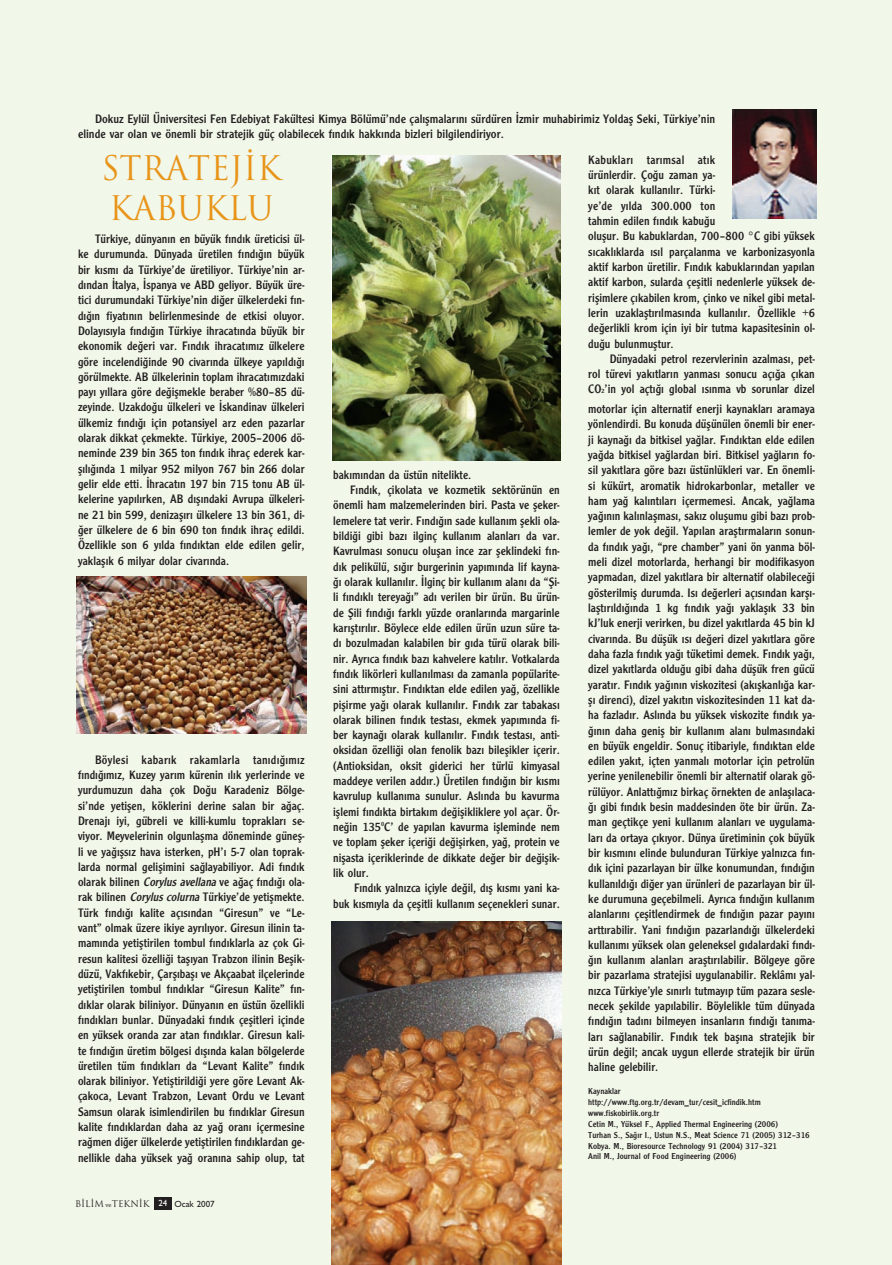
<style>
.page{position:relative;width:892px;height:1265px;background:#fff}
.page>*{position:absolute;margin:0;border:0;box-sizing:border-box;transform-origin:0 0}
.t1{font:33px/39.6px "Trajan";color:#e89418}
.t2{font:12.75px/15.3px "Clearface Gothic";color:#231f20;text-align:justify}
.t3{font:12.75px "Clearface Gothic";letter-spacing:.02em;color:#231f20}
.t4{font:9px/10.8px "Clearface Gothic";color:#231f20}
.t5{font:9px "Trajan Plain";color:#231f20}
.s1{font-style:italic}
.s2{font-family:"Bookman Old Style";font-size:6px}
.s3{font-family:"Gill Sans";font-weight:500;color:#fff}
.s4{font-family:"Gill Sans";font-weight:500}
.s5{font-size:6.3px}
</style>
<div class="page">
<img style="left:0;top:0;width:892px;height:1264px">
<p class="t2" style="left:78px;top:112px;width:639px;text-indent:17px">Dokuz Eylül Üniversitesi Fen Edebiyat Fakültesi Kimya Bölümü’nde çal›flmalar›n› sürdüren ‹zmir muhabirimiz Yoldafl Seki, Türkiye’nin elinde var olan ve önemli bir stratejik güç olabilecek f›nd›k hakk›nda bizleri bilgilendiriyor.</p>
<p class="t1" style="left:101px;top:149px;width:181px">STRATEJIK<br>KABUKLU</p>
<p class="t2" style="left:78px;top:232px;width:228px;text-indent:17px">Türkiye, dünyan›n en büyük f›nd›k üreticisi ül&shy;ke durumunda. Dünyada üretilen f›nd›¤›n büyük bir k›sm› da Türkiye’de üretiliyor. Türkiye’nin ar&shy;d›ndan ‹talya, ‹spanya ve ABD geliyor. Büyük üre&shy;tici durumundaki Türkiye’nin di¤er ülkelerdeki f›n&shy;d›¤›n fiyat›n›n belirlenmesinde de etkisi oluyor.<br>Dolay›s›yla f›nd›¤›n Türkiye ihracat›nda büyük bir ekonomik de¤eri var. F›nd›k ihracat›m›z ülkelere göre incelendi¤inde 90 civar›nda ülkeye yap›ld›¤› görülmekte. AB ülkelerinin toplam ihracat›m›zdaki pay› y›llara göre de¤iflmekle beraber %80–85 dü&shy;zeyinde. Uzakdo¤u ülkeleri ve ‹skandinav ülkeleri ülkemiz f›nd›¤› için potansiyel arz eden pazarlar olarak dikkat çekmekte. Türkiye, 2005–2006 dö&shy;neminde 239 bin 365 ton f›nd›k ihraç ederek kar&shy;fl›l›¤›nda 1 milyar 952 milyon 767 bin 266 dolar gelir elde etti. ‹hracat›n 197 bin 715 tonu AB ül&shy;kelerine yap›l›rken, AB d›fl›ndaki Avrupa ülkeleri&shy;ne 21 bin 599, denizafl›r› ülkelere 13 bin 361, di-¤er ülkelere de 6 bin 690 ton f›nd›k ihraç edildi.<br>Özellikle son 6 y›lda f›nd›ktan elde edilen gelir, yaklafl›k 6 milyar dolar civar›nda.</p>
<p class="t2" style="left:78px;top:752px;width:228px;text-indent:17px">Böylesi kabar›k rakamlarla tan›d›¤›m›z f›nd›¤›m›z, Kuzey yar›m kürenin ›l›k yerlerinde ve yurdumuzun daha çok Do¤u Karadeniz Bölge&shy;si’nde yetiflen, köklerini derine salan bir a¤aç.<br>Drenaj› iyi, gübreli ve killi-kumlu topraklar› se&shy;viyor. Meyvelerinin olgunlaflma döneminde günefl&shy;li ve ya¤›fls›z hava isterken, pH’› 5-7 olan toprak&shy;larda normal geliflimini sa¤layabiliyor. Adi f›nd›k olarak bilinen <span class="s1">Corylus avellana</span>ve a¤aç f›nd›¤› ola&shy;rak bilinen <span class="s1">Corylus colurna</span>Türkiye’de yetiflmekte.<br>Türk f›nd›¤› kalite aç›s›ndan “Giresun” ve “Le&shy;vant” olmak üzere ikiye ayr›l›yor. Giresun ilinin ta&shy;mam›nda yetifltirilen tombul f›nd›klarla az çok Gi&shy;resun kalitesi özelli¤i tafl›yan Trabzon ilinin Beflik&shy;düzü, Vakf›kebir, Çarfl›bafl› ve Akçaabat ilçelerinde yetifltirilen tombul f›nd›klar “Giresun Kalite” f›n&shy;d›klar olarak biliniyor. Dünyan›n en üstün özellikli f›nd›klar› bunlar. Dünyadaki f›nd›k çeflitleri içinde en yüksek oranda zar atan f›nd›klar. Giresun kali&shy;te f›nd›¤›n üretim bölgesi d›fl›nda kalan bölgelerde üretilen tüm f›nd›klar› da “Levant Kalite” f›nd›k olarak biliniyor. Yetifltirildi¤i yere göre Levant Ak&shy;çakoca, Levant Trabzon, Levant Ordu ve Levant Samsun olarak isimlendirilen bu f›nd›klar Giresun kalite f›nd›klardan daha az ya¤ oran› içermesine ra¤men di¤er ülkelerde yetifltirilen f›nd›klardan ge&shy;nellikle daha yüksek ya¤ oran›na sahip olup, tat</p>
<p class="t5" style="left:75px;top:1198px;width:141px">B‹L‹M <span class="s2">ve</span>TEKN‹K <span class="s3">24</span> <span class="s4">Ocak 2007</span></p>
<p class="t2" style="left:333px;top:467px;width:140px">bak›m›ndan da üstün nitelikte.</p>
<p class="t2" style="left:350px;top:483px;width:211px">F›nd›k, çikolata ve kozmetik sektörünün en</p>
<p class="t2" style="left:333px;top:498px;width:228px">önemli ham malzemelerinden biri. Pasta ve fleker-</p>
<p class="t2" style="left:333px;top:513px;width:228px">lemelere tat verir. F›nd›¤›n sade kullan›m flekli ola-</p>
<p class="t2" style="left:333px;top:529px;width:228px">bildi¤i gibi baz› ilginç kullan›m alanlar› da var.</p>
<p class="t2" style="left:333px;top:544px;width:228px">Kavrulmas› sonucu oluflan ince zar fleklindeki f›n-</p>
<p class="t2" style="left:333px;top:559px;width:228px">d›k pelikülü, s›¤›r burgerinin yap›m›nda lif kayna-</p>
<p class="t2" style="left:333px;top:575px;width:228px">¤› olarak kullan›l›r. ‹lginç bir kullan›m alan› da “fii-</p>
<p class="t2" style="left:333px;top:590px;width:228px">li f›nd›kl› tereya¤›” ad› verilen bir ürün. Bu ürün-</p>
<p class="t2" style="left:333px;top:605px;width:228px">de fiili f›nd›¤› farkl› yüzde oranlar›nda margarinle</p>
<p class="t2" style="left:333px;top:620px;width:228px">kar›flt›r›l›r. Böylece elde edilen ürün uzun süre ta-</p>
<p class="t2" style="left:333px;top:636px;width:228px">d› bozulmadan kalabilen bir g›da türü olarak bili-</p>
<p class="t2" style="left:333px;top:651px;width:228px">nir. Ayr›ca f›nd›k baz› kahvelere kat›l›r. Votkalarda</p>
<p class="t2" style="left:333px;top:666px;width:228px">f›nd›k likörleri kullan›lmas› da zamanla popülarite-</p>
<p class="t2" style="left:333px;top:682px;width:228px">sini att›rm›flt›r. F›nd›ktan elde edilen ya¤, özellikle</p>
<p class="t2" style="left:333px;top:697px;width:228px">piflirme ya¤› olarak kullan›l›r. F›nd›k zar tabakas›</p>
<p class="t2" style="left:333px;top:712px;width:228px">olarak bilinen f›nd›k testas›, ekmek yap›m›nda fi-</p>
<p class="t2" style="left:333px;top:728px;width:228px">ber kayna¤› olarak kullan›l›r. F›nd›k testas›, anti-</p>
<p class="t2" style="left:333px;top:743px;width:228px">oksidan özelli¤i olan fenolik baz› bileflikler içerir.</p>
<p class="t2" style="left:333px;top:758px;width:228px">(Antioksidan, oksit giderici her türlü kimyasal</p>
<p class="t2" style="left:333px;top:773px;width:228px">maddeye verilen add›r.) Üretilen f›nd›¤›n bir k›sm›</p>
<p class="t2" style="left:333px;top:789px;width:228px">kavrulup kullan›ma sunulur. Asl›nda bu kavurma</p>
<p class="t2" style="left:333px;top:804px;width:228px">ifllemi f›nd›kta birtak›m de¤iflikliklere yol açar. Ör-</p>
<p class="t2" style="left:333px;top:819px;width:228px">ne¤in 135<sup>0</sup>C’ de yap›lan kavurma iflleminde nem</p>
<p class="t2" style="left:333px;top:835px;width:228px">ve toplam fleker içeri¤i de¤iflirken, ya¤, protein ve</p>
<p class="t2" style="left:333px;top:850px;width:228px">niflasta içeriklerinde de dikkate de¤er bir de¤iflik-</p>
<p class="t2" style="left:333px;top:865px;width:37px">lik olur.</p>
<p class="t2" style="left:354px;top:881px;width:207px">F›nd›k yaln›zca içiyle de¤il, d›fl k›sm› yani ka-</p>
<p class="t2" style="left:333px;top:896px;width:228px">buk k›sm›yla da çeflitli kullan›m seçenekleri sunar.</p>
<p class="t3" style="left:588px;top:155px;width:129px">Kabuklar› tar›msal at›k</p>
<p class="t2" style="left:588px;top:168px;width:129px">ürünlerdir. Ço¤u zaman ya-</p>
<p class="t2" style="left:588px;top:183px;width:129px">k›t olarak kullan›l›r. Türki-</p>
<p class="t2" style="left:588px;top:199px;width:129px">ye’de y›lda 300.000 ton</p>
<p class="t2" style="left:588px;top:214px;width:128px">tahmin edilen f›nd›k kabu¤u</p>
<p class="t2" style="left:588px;top:229px;width:228px">oluflur. Bu kabuklardan, 700–800 °C gibi yüksek</p>
<p class="t2" style="left:588px;top:244px;width:228px">s›cakl›klarda ›s›l parçalanma ve karbonizasyonla</p>
<p class="t2" style="left:588px;top:260px;width:228px">aktif karbon üretilir. F›nd›k kabuklar›ndan yap›lan</p>
<p class="t2" style="left:588px;top:275px;width:228px">aktif karbon, sularda çeflitli nedenlerle yüksek de-</p>
<p class="t2" style="left:588px;top:290px;width:228px">riflimlere ç›kabilen krom, çinko ve nikel gibi metal-</p>
<p class="t2" style="left:588px;top:306px;width:228px">lerin uzaklaflt›r›lmas›nda kullan›l›r. Özellikle +6</p>
<p class="t2" style="left:588px;top:321px;width:228px">de¤erlikli krom için iyi bir tutma kapasitesinin ol-</p>
<p class="t2" style="left:588px;top:336px;width:87px">du¤u bulunmufltur.</p>
<p class="t2" style="left:610px;top:352px;width:207px">Dünyadaki petrol rezervlerinin azalmas›, pet-</p>
<p class="t2" style="left:588px;top:367px;width:228px">rol türevi yak›tlar›n yanmas› sonucu aç›¤a ç›kan</p>
<p class="t2" style="left:588px;top:382px;width:228px">CO<span class="s5">2</span>’in yol açt›¤› global ›s›nma vb sorunlar dizel</p>
<p class="t2" style="left:588px;top:402px;width:228px">motorlar için alternatif enerji kaynaklar› aramaya yönlendirdi. Bu konuda düflünülen önemli bir ener&shy;ji kayna¤› da bitkisel ya¤lar. F›nd›ktan elde edilen ya¤da bitkisel ya¤lardan biri. Bitkisel ya¤lar›n fo&shy;sil yak›tlara göre baz› üstünlükleri var. En önemli&shy;si kükürt, aromatik hidrokarbonlar, metaller ve ham ya¤ kal›nt›lar› içermemesi. Ancak, ya¤lama ya¤›n›n kal›nlaflmas›, sak›z oluflumu gibi baz› prob&shy;lemler de yok de¤il. Yap›lan araflt›rmalar›n sonun&shy;da f›nd›k ya¤›, “pre chamber” yani ön yanma böl&shy;meli dizel motorlarda, herhangi bir modifikasyon yapmadan, dizel yak›tlara bir alternatif olabilece¤i gösterilmifl durumda. Is› de¤erleri aç›s›ndan karfl›- laflt›r›ld›¤›nda 1 kg f›nd›k ya¤› yaklafl›k 33 bin kJ’luk enerji verirken, bu dizel yak›tlarda 45 bin kJ civar›nda. Bu düflük ›s› de¤eri dizel yak›tlara göre daha fazla f›nd›k ya¤› tüketimi demek. F›nd›k ya¤›, dizel yak›tlarda oldu¤u gibi daha düflük fren gücü yarat›r. F›nd›k ya¤›n›n viskozitesi (ak›flkanl›¤a kar&shy;fl› direnci), dizel yak›t›n viskozitesinden 11 kat da&shy;ha fazlad›r. Asl›nda bu yüksek viskozite f›nd›k ya-¤›n›n daha genifl bir kullan›m alan› bulmas›ndaki en büyük engeldir. Sonuç itibariyle, f›nd›ktan elde edilen yak›t, içten yanmal› motorlar için petrolün yerine yenilenebilir önemli bir alternatif olarak gö&shy;rülüyor. Anlatt›¤m›z birkaç örnekten de anlafl›laca-¤› gibi f›nd›k besin maddesinden öte bir ürün. Za&shy;man geçtikçe yeni kullan›m alanlar› ve uygulama&shy;lar› da ortaya ç›k›yor. Dünya üretiminin çok büyük bir k›sm›n› elinde bulunduran Türkiye yaln›zca f›n&shy;d›k içini pazarlayan bir ülke konumundan, f›nd›¤›n kullan›ld›¤› di¤er yan ürünleri de pazarlayan bir ül&shy;ke durumuna geçebilmeli. Ayr›ca f›nd›¤›n kullan›m alanlar›n› çeflitlendirmek de f›nd›¤›n pazar pay›n› artt›rabilir. Yani f›nd›¤›n pazarland›¤› ülkelerdeki kullan›m› yüksek olan geleneksel g›dalardaki f›nd›- ¤›n kullan›m alanlar› araflt›r›labilir. Bölgeye göre bir pazarlama stratejisi uygulanabilir. Reklâm› yal&shy;n›zca Türkiye’yle s›n›rl› tutmay›p tüm pazara sesle&shy;necek flekilde yap›labilir. Böylelikle tüm dünyada f›nd›¤›n tad›n› bilmeyen insanlar›n f›nd›¤› tan›ma&shy;lar› sa¤lanabilir. F›nd›k tek bafl›na stratejik bir ürün de¤il; ancak uygun ellerde stratejik bir ürün haline gelebilir.</p>
<p class="t4" style="left:588px;top:1086px;width:223px">Kaynaklar<br>http://www.ftg.org.tr/devam_tur/cesit_icfindik.htm www.fiskobirlik.org.tr<br>Cetin M., Yüksel F., Applied Thermal Engineering (2006)<br>Turhan S., Sa¤›r I., Ustun N.S., Meat Science 71 (2005) 312–316<br>Kobya. M., Bioresource Technology 91 (2004) 317–321<br>Anil M., Journal of Food Engineering (2006)</p>
</div>
